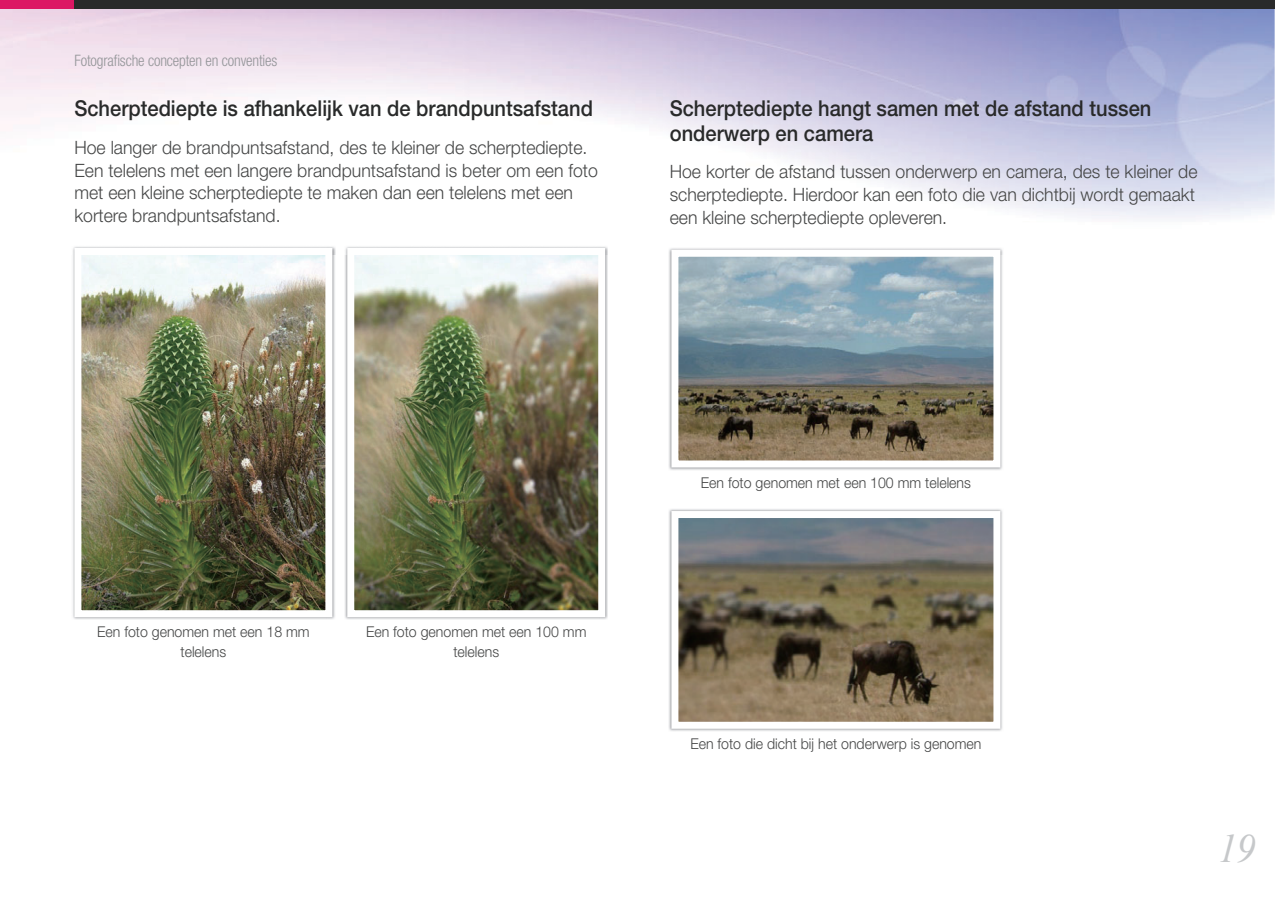
<style>
.page{position:relative;width:1275px;height:903px;background:#fff}
.page>*{position:absolute;margin:0;border:0;box-sizing:border-box;transform-origin:0 0}
.t1{font:italic 40.25px "Times New Roman";color:#c6c8ca;scale:.95 1}
.t2{font:500 21.88px/24.5px "Helvetica Neue";color:#292a2a;scale:.92 1}
.t3{font:300 18.38px/22.8px "Helvetica Neue";color:#454646;scale:.96 1}
.t4{font:300 condensed 15.75px "Helvetica Neue";letter-spacing:-.01em;color:#939598;scale:.96 1}
.t5{font:300 14.88px/19.2px "Helvetica Neue";color:#454646;text-align:center;scale:.95 1}
</style>
<div class="page">
<div style="left:0;top:0;width:74px;height:9px;background:#dc1764"></div>
<div style="left:74px;top:0;width:1201px;height:9px;background:#292a2a"></div>
<img style="left:72px;top:246px;width:264px;height:374px">
<img style="left:344px;top:246px;width:264px;height:374px">
<svg style="left:668px;top:247px;width:336px;height:223px;background:#909896"></svg>
<svg style="left:669px;top:509px;width:334px;height:222px;background:#847c6d"></svg>
<p class="t4" style="left:74px;top:54px;width:213px">Fotografische concepten en conventies</p>
<p class="t2" style="left:74px;top:98px;width:565px">Scherptediepte is afhankelijk van de brandpuntsafstand</p>
<p class="t3" style="left:74px;top:138px;width:547px">Hoe langer de brandpuntsafstand, des te kleiner de scherptediepte.<br>Een telelens met een langere brandpuntsafstand is beter om een foto met een kleine scherptediepte te maken dan een telelens met een kortere brandpuntsafstand.</p>
<p class="t2" style="left:670px;top:98px;width:525px">Scherptediepte hangt samen met de afstand tussen onderwerp en camera</p>
<p class="t3" style="left:670px;top:162px;width:551px">Hoe korter de afstand tussen onderwerp en camera, des te kleiner de scherptediepte. Hierdoor kan een foto die van dichtbij wordt gemaakt een kleine scherptediepte opleveren.</p>
<p class="t5" style="left:97px;top:624px;width:225px">Een foto genomen met een 18 mm telelens</p>
<p class="t5" style="left:366px;top:624px;width:234px">Een foto genomen met een 100 mm telelens</p>
<p class="t5" style="left:701px;top:474px;width:286px">Een foto genomen met een 100 mm telelens</p>
<p class="t5" style="left:690px;top:735px;width:308px">Een foto die dicht bij het onderwerp is genomen</p>
<h1 class="t1" style="left:1218px;top:826px;width:41px">19</h1>
</div>
